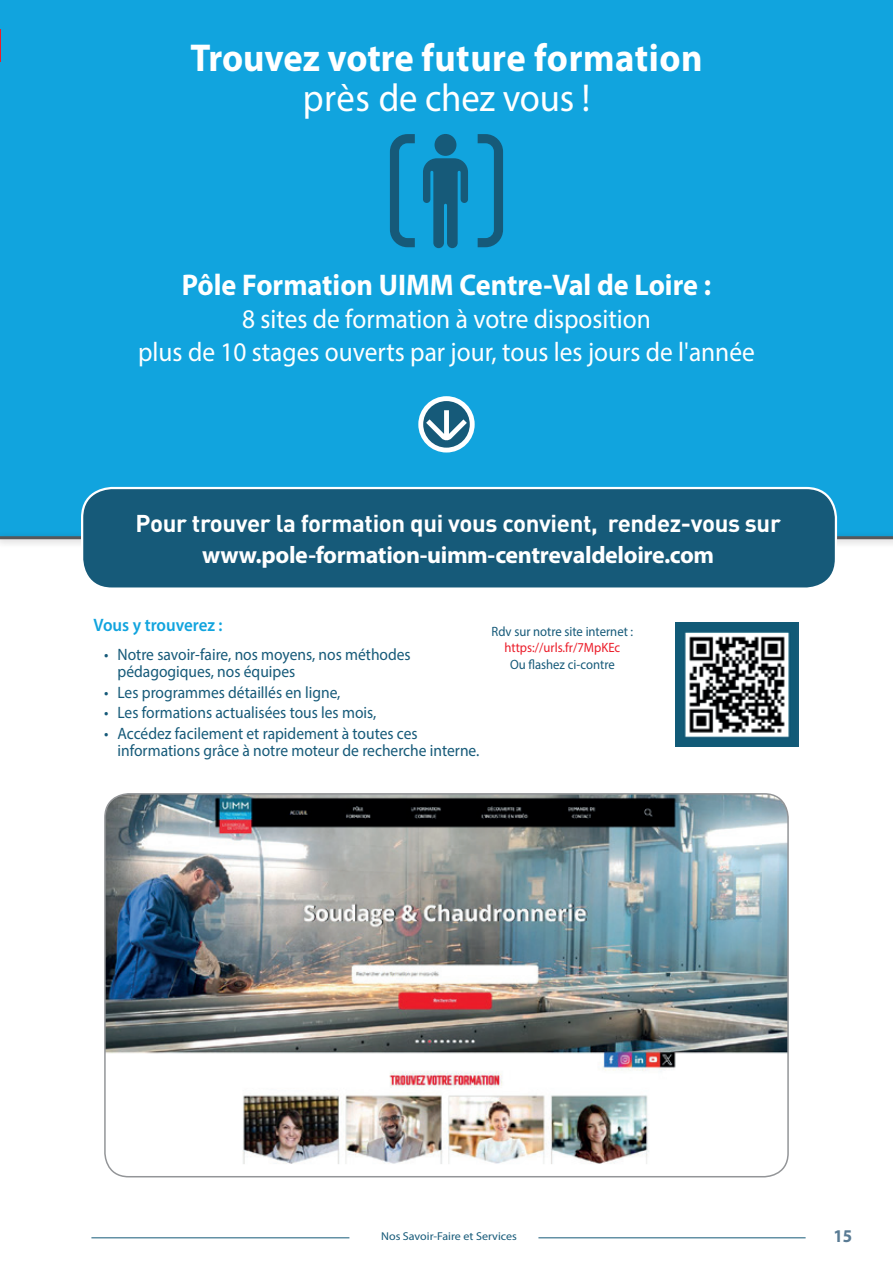
<style>
.page{position:relative;width:893px;height:1263px;background:#fff}
.page>*{position:absolute;margin:0;border:0;box-sizing:border-box;transform-origin:0 0}
.t1{font:700 39px "Myriad Pro";letter-spacing:.005em;color:#fff;scale:.94 1}
.t2{font:39px "Myriad Pro";letter-spacing:-.005em;color:#fff;scale:.94 1}
.t3{font:700 30px "Myriad Pro";color:#fff;scale:.94 1}
.t4{font:27px/33px "Myriad Pro";color:#fff;text-align:center;scale:.94 1}
.t5{font:700 24px "DIN Pro";letter-spacing:-.015em;color:#fff}
.t6{font:700 24px "Myriad Pro";letter-spacing:-.015em;color:#fff}
.t7{font:600 18px "Myriad Pro";color:#11a4de;scale:.94 1}
.t8{font:700 18px "Myriad Pro";color:#597b94;scale:.94 1}
.t9{font:16.5px/16.5px "Myriad Pro";color:#165a79;scale:.94 1}
.t10{font:13.5px "Myriad Pro";color:#165a79;scale:.94 1}
.t11{font:13.5px "Myriad Pro";color:#eb1c29;scale:.94 1}
.t12{font:11.4px "Myriad Pro";color:#165a79;scale:1.05 1}
</style>
<div class="page">
<div style="left:0;top:0;width:893px;height:538px;background:#11a4de"></div>
<svg style="left:421px;top:399px;width:51px;height:51px"></svg>
<div style="left:418px;top:396px;width:57px;height:56px;border:5px solid #fff;border-radius:50%"></div>
<svg style="left:421px;top:405px;width:51px;height:40px;background:#6998ad"></svg>
<div style="left:435px;top:134px;width:21px;height:22px;background:#165a79;border-radius:50%"></div>
<svg style="left:423px;top:158px;width:45px;height:90px"></svg>
<svg style="left:390px;top:134px;width:25px;height:113px"></svg>
<svg style="left:478px;top:134px;width:25px;height:113px"></svg>
<img style="left:105px;top:794px;width:683px;height:370px">
<div style="left:104px;top:793px;width:685px;height:384px;border:2px solid #939598;border-radius:24px"></div>
<div style="left:0;top:531px;width:893px;height:16px;background:#231f20;opacity:.3"></div>
<hr style="left:0;top:536px;width:893px;height:3px;background:#57585a">
<div style="left:82px;top:488px;width:754px;height:101px;background:#165a79;border-radius:30px"></div>
<div style="left:81px;top:487px;width:756px;height:103px;border:2px solid #fff;border-radius:30px"></div>
<img style="left:675px;top:623px;width:123px;height:123px">
<hr style="left:91px;top:1237px;width:258px;height:1px;background:#165a79">
<hr style="left:538px;top:1237px;width:268px;height:1px;background:#165a79">
<h1 class="t1" style="left:190px;top:32px;width:546px">Trouvez votre future formation</h1>
<h1 class="t2" style="left:303px;top:74px;width:307px">près de chez vous !</h1>
<h2 class="t3" style="left:182px;top:265px;width:564px">Pôle Formation UIMM Centre-Val de Loire :</h2>
<h3 class="t4" style="left:138px;top:302px;width:657px">8 sites de formation à votre disposition<br>plus de 10 stages ouverts par jour, tous les jours de l'année</h3>
<h3 class="t5" style="left:136px;top:507px;width:647px">Pour trouver la formation qui vous convient, rendez-vous sur</h3>
<h3 class="t6" style="left:202px;top:539px;width:513px">www.pole-formation-uimm-centrevaldeloire.com</h3>
<p class="t7" style="left:94px;top:614px;width:139px">Vous y trouverez :</p>
<p class="t9" style="left:118px;top:646px;width:313px;text-indent:-13px">• Notre savoir-faire, nos moyens, nos méthodes pédagogiques, nos équipes</p>
<p class="t9" style="left:104px;top:684px;width:253px">• Les programmes détaillés en ligne,</p>
<p class="t9" style="left:104px;top:704px;width:291px">• Les formations actualisées tous les mois,</p>
<p class="t9" style="left:118px;top:725px;width:386px;text-indent:-13px">• Accédez facilement et rapidement à toutes ces informations grâce à notre moteur de recherche interne.</p>
<p class="t10" style="left:491px;top:623px;width:152px">Rdv sur notre site internet :</p>
<p class="t11" style="left:504px;top:639px;width:125px">https://urls.fr/7MpKEc</p>
<p class="t10" style="left:510px;top:656px;width:113px">Ou flashez ci-contre</p>
<p class="t12" style="left:381px;top:1229px;width:131px">Nos Savoir-Faire et Services</p>
<p class="t8" style="left:833px;top:1224px;width:21px">15</p>
</div>
